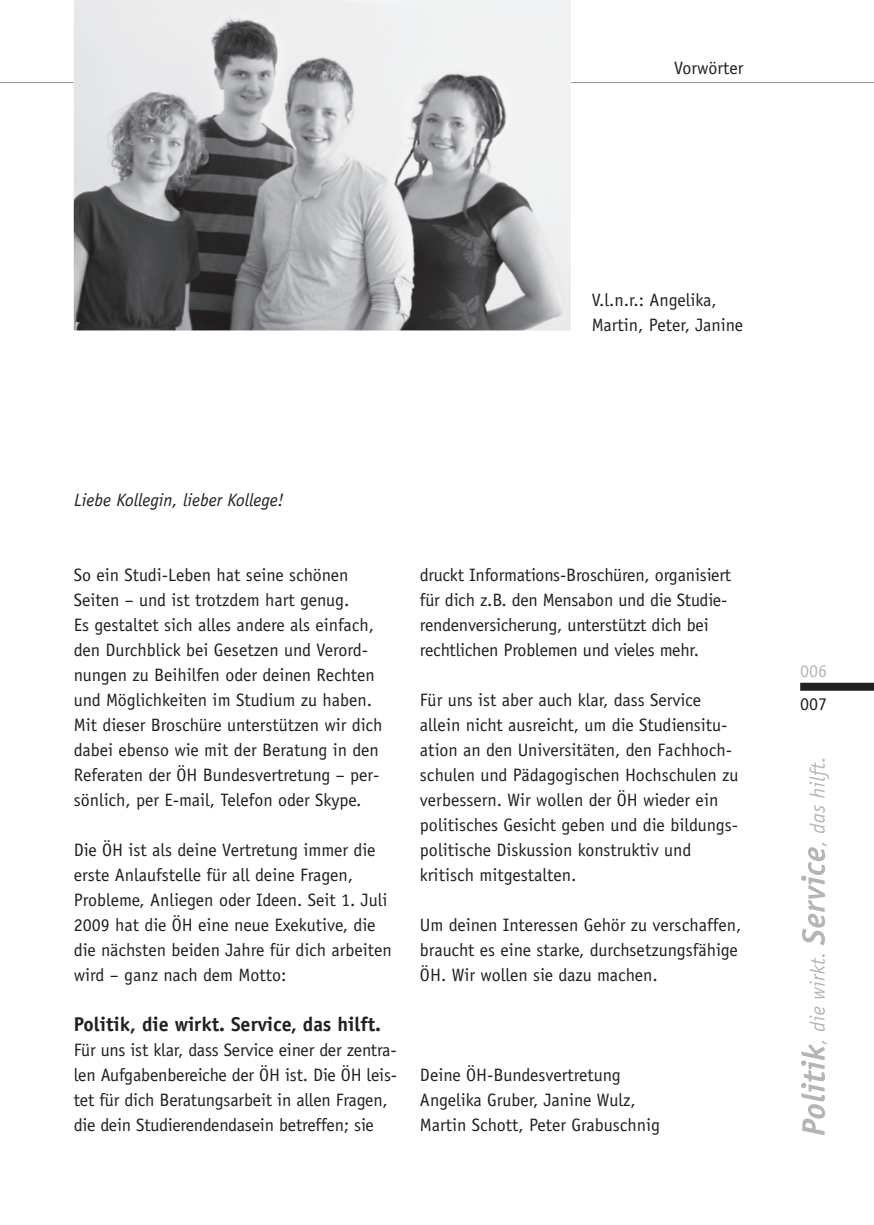
<style>
.page{position:relative;width:874px;height:1225px;background:#fff}
.page>*{position:absolute;margin:0;border:0;box-sizing:border-box;transform-origin:0 0}
.t1{font:700 20px "Officina Sans Std";color:#231f20}
.t2{font:18px/25px "Officina Sans Std";color:#231f20}
.t3{font:italic 18px "Officina Sans Std";color:#231f20}
.t4{font:18px "Officina Sans Std";color:#b6b7bb}
</style>
<div class="page">
<div style="left:799px;top:683px;width:74px;height:8px;background:#231f20"></div>
<svg style="left:809px;top:1006px;width:15px;height:25px"></svg>
<svg style="left:809px;top:954px;width:15px;height:44px"></svg>
<svg style="left:801px;top:842px;width:25px;height:103px"></svg>
<svg style="left:809px;top:805px;width:15px;height:28px"></svg>
<svg style="left:809px;top:759px;width:19px;height:39px"></svg>
<svg style="left:801px;top:1040px;width:25px;height:95px"></svg>
<hr style="left:0;top:82px;width:873px;height:1px;background:#939598">
<img style="left:74px;top:0;width:496px;height:330px">
<p class="t2" style="left:673px;top:55px;width:71px">Vorwörter</p>
<p class="t2" style="left:591px;top:287px;width:153px">V.l.n.r.: Angelika,<br>Martin, Peter, Janine</p>
<p class="t3" style="left:74px;top:489px;width:211px">Liebe Kollegin, lieber Kollege!</p>
<p class="t2" style="left:74px;top:562px;width:310px">So ein Studi-Leben hat seine schönen Seiten – und ist trotzdem hart genug.<br>Es gestaltet sich alles andere als einfach, den Durchblick bei Gesetzen und Verord&shy;nungen zu Beihilfen oder deinen Rechten und Möglichkeiten im Studium zu haben.<br>Mit dieser Broschüre unterstützen wir dich dabei ebenso wie mit der Beratung in den Referaten der ÖH Bundesvertretung – per&shy;sönlich, per E-mail, Telefon oder Skype.</p>
<p class="t2" style="left:74px;top:837px;width:319px">Die ÖH ist als deine Vertretung immer die erste Anlaufstelle für all deine Fragen, Probleme, Anliegen oder Ideen. Seit 1. Juli 2009 hat die ÖH eine neue Exekutive, die die nächsten beiden Jahre für dich arbeiten wird – ganz nach dem Motto:</p>
<p class="t1" style="left:74px;top:1011px;width:309px">Politik, die wirkt. Service, das hilft.</p>
<p class="t2" style="left:74px;top:1037px;width:325px">Für uns ist klar, dass Service einer der zentra&shy;len Aufgabenbereiche der ÖH ist. Die ÖH leis&shy;tet für dich Beratungsarbeit in allen Fragen, die dein Studierendendasein betreffen; sie</p>
<p class="t2" style="left:420px;top:562px;width:312px">druckt Informations-Broschüren, organisiert für dich z.B. den Mensabon und die Studie&shy;rendenversicherung, unterstützt dich bei rechtlichen Problemen und vieles mehr.</p>
<p class="t2" style="left:420px;top:687px;width:320px">Für uns ist aber auch klar, dass Service allein nicht ausreicht, um die Studiensitu&shy;ation an den Universitäten, den Fachhoch&shy;schulen und Pädagogischen Hochschulen zu verbessern. Wir wollen der ÖH wieder ein politisches Gesicht geben und die bildungs&shy;politische Diskussion konstruktiv und kritisch mitgestalten.</p>
<p class="t2" style="left:420px;top:912px;width:323px">Um deinen Interessen Gehör zu verschaffen, braucht es eine starke, durchsetzungsfähige<br>ÖH . Wir wollen sie dazu machen.</p>
<p class="t2" style="left:420px;top:1062px;width:241px">Deine ÖH -Bundesvertretung<br>Angelika Gruber, Janine Wulz,<br>Martin Schott, Peter Grabuschnig</p>
<p class="t4" style="left:799px;top:660px;width:28px">006</p>
<p class="t2" style="left:799px;top:691px;width:28px">007</p>
</div>
